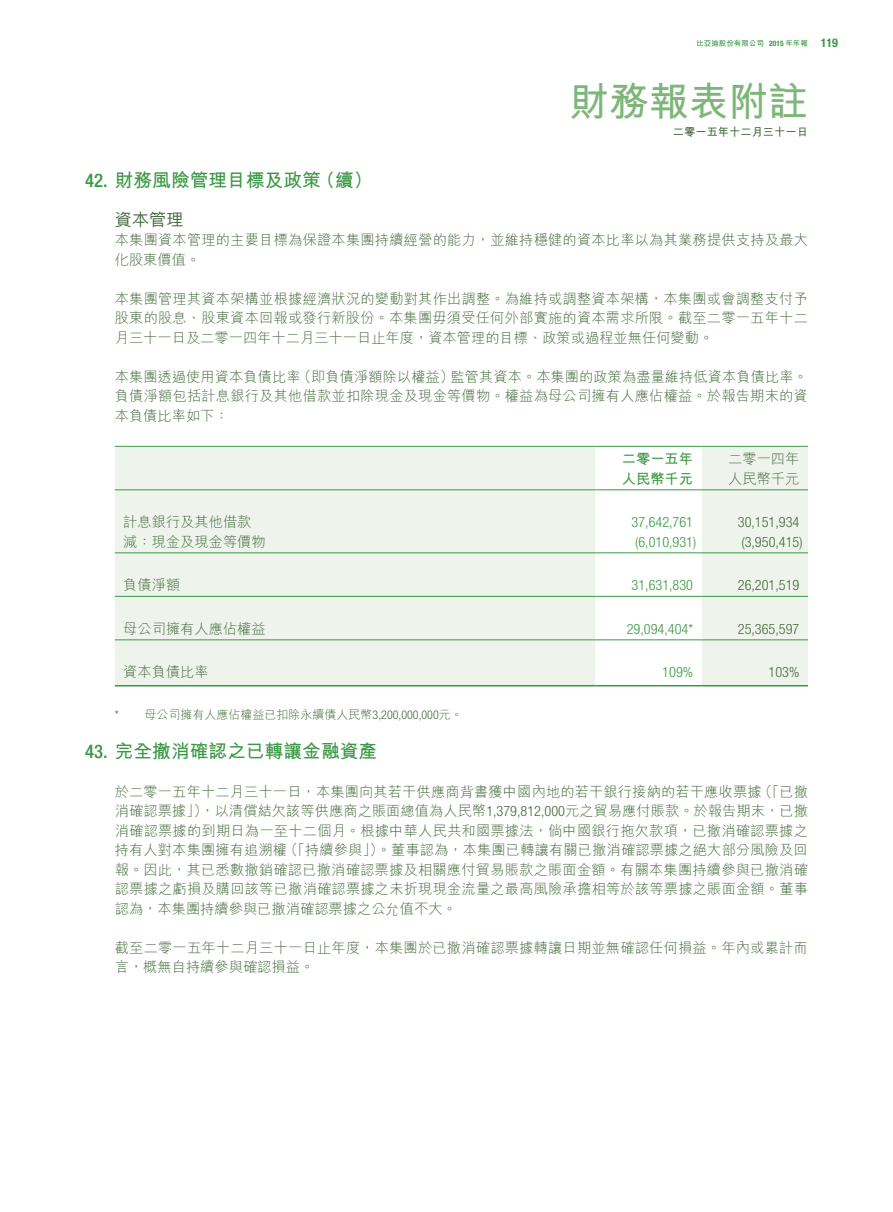
<style>
.page{position:relative;width:893px;height:1212px;background:#fff}
.page>*{position:absolute;margin:0;border:0;box-sizing:border-box;transform-origin:0 0}
.t1{font:700 39.75px "M Hei HK";color:#7cb779}
.t2{font:700 18.75px "M Hei HK";color:#3b9844}
.t3{font:500 17.25px "M Hei HK";color:#45683d}
.t4{font:300 14.25px/19.5px "M Hei HK";letter-spacing:.015em;color:#45683d;text-align:justify}
.t5{font:300 condensed 14.25px "Helvetica Neue LT Std";color:#3b9844}
.t6{font:300 condensed 14.25px "Helvetica Neue LT Std";color:#45683d}
.t7{font:700 14.25px "M Hei HK";color:#3b9844}
.t8{font:300 12px "M Hei HK";color:#45683d}
.t9{font:700 11.25px "M Hei HK";color:#45683d}
.t10{font:700 7.5px "M Hei HK";color:#3b9844}
.s1{font-family:"Helvetica Neue LT Std";font-stretch:condensed}
.s2{font-family:"Helvetica Neue LT Std";font-stretch:condensed;font-size:12px}
.s3{font-family:"Helvetica Neue LT Std";font-weight:500;font-stretch:condensed}
</style>
<div class="page">
<svg style="left:115px;top:447px;width:693px;height:238px;fill:#eef4ec"></svg>
<hr style="left:115px;top:446px;width:480px;height:1px;background:#3b9844">
<hr style="left:595px;top:446px;width:107px;height:1px;background:#3b9844">
<hr style="left:702px;top:446px;width:106px;height:1px;background:#3b9844">
<hr style="left:115px;top:489px;width:480px;height:1px;background:#3b9844">
<hr style="left:595px;top:489px;width:107px;height:1px;background:#3b9844">
<hr style="left:702px;top:489px;width:106px;height:1px;background:#3b9844">
<hr style="left:115px;top:552px;width:480px;height:1px;background:#3b9844">
<hr style="left:595px;top:552px;width:107px;height:1px;background:#3b9844">
<hr style="left:702px;top:552px;width:106px;height:1px;background:#3b9844">
<hr style="left:115px;top:596px;width:480px;height:1px;background:#3b9844">
<hr style="left:595px;top:596px;width:107px;height:1px;background:#3b9844">
<hr style="left:702px;top:596px;width:106px;height:1px;background:#3b9844">
<hr style="left:115px;top:639px;width:480px;height:1px;background:#3b9844">
<hr style="left:595px;top:639px;width:107px;height:1px;background:#3b9844">
<hr style="left:702px;top:639px;width:106px;height:1px;background:#3b9844">
<hr style="left:115px;top:685px;width:480px;height:1px;background:#3b9844">
<hr style="left:595px;top:685px;width:107px;height:1px;background:#3b9844">
<hr style="left:702px;top:685px;width:106px;height:1px;background:#3b9844">
<p class="t10" style="left:696px;top:38px;width:143px">比亞迪股份有限公司 <span class="s1">2015</span> 年年報 <span class="s2">119</span></p>
<h1 class="t1" style="left:569px;top:73px;width:240px">財務報表附註</h1>
<p class="t9" style="left:673px;top:123px;width:136px">二零一五年十二月三十一日</p>
<h2 class="t2" style="left:85px;top:166px;width:289px"><span class="s3">42.</span> 財務風險管理目標及政策（續）</h2>
<p class="t3" style="left:115px;top:207px;width:70px">資本管理</p>
<p class="t4" style="left:115px;top:230px;width:695px">本集團資本管理的主要目標為保證本集團持續經營的能力，並維持穩健的資本比率以為其業務提供支持及最大化股東價值。</p>
<p class="t4" style="left:115px;top:288px;width:695px">本集團管理其資本架構並根據經濟狀況的變動對其作出調整。為維持或調整資本架構，本集團或會調整支付予股東的股息、股東資本回報或發行新股份。本集團毋須受任何外部實施的資本需求所限。截至二零一五年十二月三十一日及二零一四年十二月三十一日止年度，資本管理的目標、政策或過程並無任何變動。</p>
<p class="t4" style="left:115px;top:366px;width:694px">本集團透過使用資本負債比率（即負債淨額除以權益）監管其資本。本集團的政策為盡量維持低資本負債比率。負債淨額包括計息銀行及其他借款並扣除現金及現金等價物。權益為母公司擁有人應佔權益。於報告期末的資本負債比率如下：</p>
<p class="t7" style="left:622px;top:449px;width:73px">二零一五年</p>
<p class="t4" style="left:728px;top:449px;width:73px">二零一四年</p>
<p class="t7" style="left:622px;top:468px;width:73px">人民幣千元</p>
<p class="t4" style="left:728px;top:468px;width:73px">人民幣千元</p>
<p class="t4" style="left:123px;top:512px;width:130px">計息銀行及其他借款</p>
<p class="t5" style="left:632px;top:514px;width:63px">37,642,761</p>
<p class="t6" style="left:738px;top:514px;width:63px">30,151,934</p>
<p class="t4" style="left:123px;top:531px;width:144px">減：現金及現金等價物</p>
<p class="t5" style="left:635px;top:534px;width:63px">(6,010,931)</p>
<p class="t6" style="left:742px;top:534px;width:63px">(3,950,415)</p>
<p class="t4" style="left:123px;top:575px;width:58px">負債淨額</p>
<p class="t5" style="left:632px;top:577px;width:63px">31,631,830</p>
<p class="t6" style="left:738px;top:577px;width:63px">26,201,519</p>
<p class="t4" style="left:123px;top:618px;width:144px">母公司擁有人應佔權益</p>
<p class="t5" style="left:627px;top:621px;width:68px">29,094,404*</p>
<p class="t6" style="left:738px;top:621px;width:63px">25,365,597</p>
<p class="t4" style="left:123px;top:662px;width:87px">資本負債比率</p>
<p class="t5" style="left:662px;top:664px;width:32px">109%</p>
<p class="t6" style="left:769px;top:664px;width:32px">103%</p>
<p class="t8" style="left:115px;top:706px;width:349px"><span class="s1">*</span> 母公司擁有人應佔權益已扣除永續債人民幣<span class="s1">3,200,000,000</span>元。</p>
<h2 class="t2" style="left:85px;top:737px;width:294px"><span class="s3">43.</span> 完全撤消確認之已轉讓金融資產</h2>
<p class="t4" style="left:115px;top:781px;width:695px">於二零一五年十二月三十一日，本集團向其若干供應商背書獲中國內地的若干銀行接納的若干應收票據（「已撤消確認票據」），以清償結欠該等供應商之賬面總值為人民幣<span class="s1">1,379,812,000</span>元之貿易應付賬款。於報告期末，已撤消確認票據的到期日為一至十二個月。根據中華人民共和國票據法，倘中國銀行拖欠款項，已撤消確認票據之持有人對本集團擁有追溯權（「持續參與」）。董事認為，本集團已轉讓有關已撤消確認票據之絕大部分風險及回報。因此，其已悉數撤銷確認已撤消確認票據及相關應付貿易賬款之賬面金額。有關本集團持續參與已撤消確認票據之虧損及購回該等已撤消確認票據之未折現現金流量之最高風險承擔相等於該等票據之賬面金額。董事認為，本集團持續參與已撤消確認票據之公允值不大。</p>
<p class="t4" style="left:115px;top:937px;width:694px">截至二零一五年十二月三十一日止年度，本集團於已撤消確認票據轉讓日期並無確認任何損益。年內或累計而言，概無自持續參與確認損益。</p>
</div>
